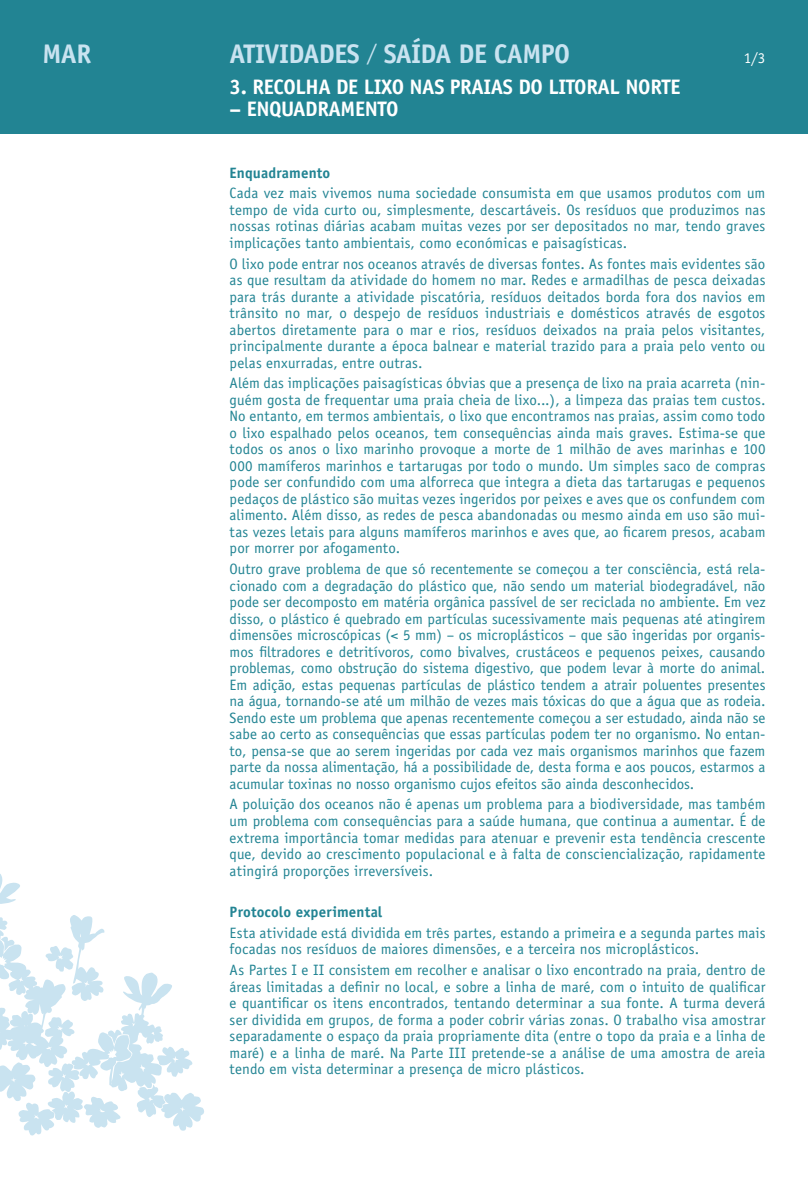
<style>
.page{position:relative;width:808px;height:1178px;background:#fff}
.page>*{position:absolute;margin:0;border:0;box-sizing:border-box;transform-origin:0 0}
.t1{font:700 27px "Officina Sans";letter-spacing:-.02em;color:#c9e3f0}
.t2{font:700 21px "Officina Sans";letter-spacing:-.02em;color:#fff}
.t3{font:15px/16.5px "Officina Sans";letter-spacing:.005em;color:#228493;text-align:justify}
.t4{font:700 15px "Officina Sans";letter-spacing:.01em;color:#228493}
.t5{font:15px "Officina Sans";color:#fff}
.s1{font-weight:400;font-size:22.5px}
</style>
<div class="page">
<div style="left:0;top:0;width:808px;height:134px;background:#228493"></div>
<svg style="left:0;top:874px;width:204px;height:261px"></svg>
<h1 class="t1" style="left:43px;top:37px;width:50px">MAR</h1>
<h1 class="t1" style="left:230px;top:37px;width:342px">ATIVIDADES <span class="s1">/</span> saída de cam po</h1>
<h2 class="t2" style="left:230px;top:74px;width:452px">3. RECO LHA DE LIXO NAS PRAIAS DO LITORAL NORTE</h2>
<h2 class="t2" style="left:230px;top:96px;width:168px">– ENQUADRAMENTO</h2>
<p class="t5" style="left:744px;top:49px;width:23px">1/3</p>
<p class="t4" style="left:230px;top:163px;width:102px">Enquadramento</p>
<p class="t3" style="left:230px;top:185px;width:537px">Cada vez mais vivemos numa sociedade consumista em que usamos produtos com um tempo de vida curto ou, simplesmente, descartáveis. Os resíduos que produzimos nas nossas rotinas diárias acabam muitas vezes por ser depositados no mar, tendo graves implicações tanto ambientais, como económicas e paisagísticas.</p>
<p class="t3" style="left:230px;top:255px;width:537px">O lixo pode entrar nos oceanos através de diversas fontes. As fontes mais evidentes são as que resultam da atividade do homem no mar. Redes e armadilhas de pesca deixadas para trás durante a atividade piscatória, resíduos deitados borda fora dos navios em trânsito no mar, o despejo de resíduos industriais e domésticos através de esgotos abertos diretamente para o mar e rios, resíduos deixados na praia pelos visitantes, principalmente durante a época balnear e material trazido para a praia pelo vento ou pelas enxurradas, entre outras.</p>
<p class="t3" style="left:230px;top:375px;width:537px">Além das implicações paisagísticas óbvias que a presença de lixo na praia acarreta (nin&shy;guém gosta de frequentar uma praia cheia de lixo...), a limpeza das praias tem custos.<br>No entanto, em termos ambientais, o lixo que encontramos nas praias, assim como todo o lixo espalhado pelos oceanos, tem consequências ainda mais graves. Estima-se que todos os anos o lixo marinho provoque a morte de 1 milhão de aves marinhas e 100<br>000 mamíferos marinhos e tartarugas por todo o mundo. Um simples saco de compras pode ser confundido com uma alforreca que integra a dieta das tartarugas e pequenos pedaços de plástico são muitas vezes ingeridos por peixes e aves que os confundem com alimento. Além disso, as redes de pesca abandonadas ou mesmo ainda em uso são mui&shy;tas vezes letais para alguns mamíferos marinhos e aves que, ao ficarem presos, acabam por morrer por afogamento.</p>
<p class="t3" style="left:230px;top:561px;width:537px">Outro grave problema de que só recentemente se começou a ter consciência, está rela&shy;cionado com a degradação do plástico que, não sendo um material biodegradável, não pode ser decomposto em matéria orgânica passível de ser reciclada no ambiente. Em vez disso, o plástico é quebrado em partículas sucessivamente mais pequenas até atingirem dimensões microscópicas (&lt; 5 mm) – os microplásticos – que são ingeridas por organis&shy;mos filtradores e detritívoros, como bivalves, crustáceos e pequenos peixes, causando problemas, como obstrução do sistema digestivo, que podem levar à morte do animal.<br>Em adição, estas pequenas partículas de plástico tendem a atrair poluentes presentes na água, tornando-se até um milhão de vezes mais tóxicas do que a água que as rodeia.<br>Sendo este um problema que apenas recentemente começou a ser estudado, ainda não se sabe ao certo as consequências que essas partículas podem ter no organismo. No entan&shy;to, pensa-se que ao serem ingeridas por cada vez mais organismos marinhos que fazem parte da nossa alimentação, há a possibilidade de, desta forma e aos poucos, estarmos a acumular toxinas no nosso organismo cujos efeitos são ainda desconhecidos.</p>
<p class="t3" style="left:230px;top:796px;width:537px">A poluição dos oceanos não é apenas um problema para a biodiversidade, mas também um problema com consequências para a saúde humana, que continua a aumentar. É de extrema importância tomar medidas para atenuar e prevenir esta tendência crescente que, devido ao crescimento populacional e à falta de consciencialização, rapidamente atingirá proporções irreversíveis.</p>
<p class="t4" style="left:230px;top:902px;width:154px">Protocolo experimental</p>
<p class="t3" style="left:230px;top:924px;width:537px">Esta atividade está dividida em três partes, estando a primeira e a segunda partes mais focadas nos resíduos de maiores dimensões, e a terceira nos microplásticos.</p>
<p class="t3" style="left:230px;top:962px;width:537px">As Partes I e II consistem em recolher e analisar o lixo encontrado na praia, dentro de áreas limitadas a definir no local, e sobre a linha de maré, com o intuito de qualificar e quantificar os itens encontrados, tentando determinar a sua fonte. A turma deverá ser dividida em grupos, de forma a poder cobrir várias zonas. O trabalho visa amostrar separadamente o espaço da praia propriamente dita (entre o topo da praia e a linha de maré) e a linha de maré. Na Parte III pretende-se a análise de uma amostra de areia tendo em vista determinar a presença de micro plásticos.</p>
</div>
